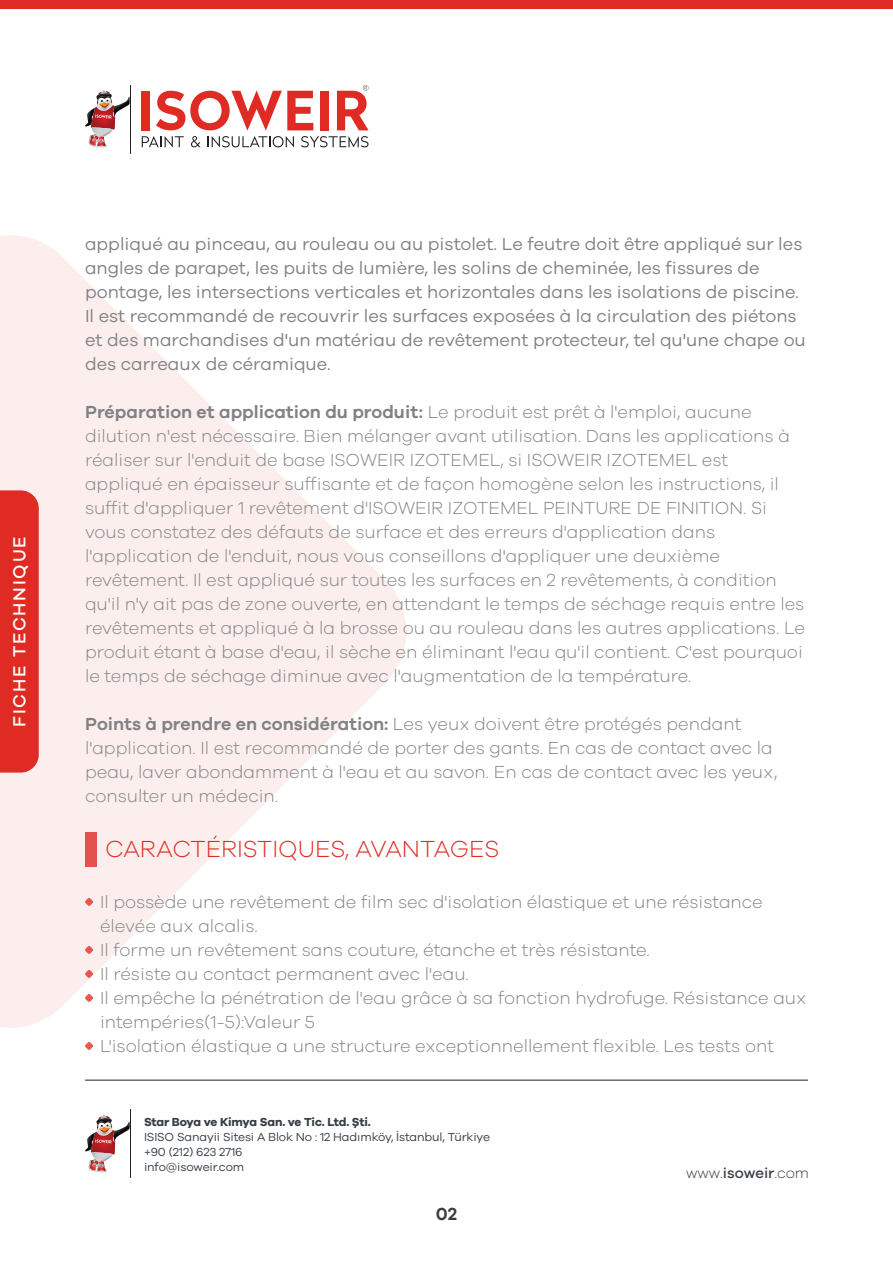
<style>
.page{position:relative;width:893px;height:1263px;background:#fff}
.page>*{position:absolute;margin:0;border:0;box-sizing:border-box;transform-origin:0 0}
.t1{font:300 24px "Galano Grotesque";color:#e02b25}
.t2{font:300 18px/24px "Galano Grotesque";color:#808285}
.t3{font:18px/24px "Galano Grotesque";color:#808285}
.t4{font:500 18px "Galano Grotesque";letter-spacing:.1em;color:#fff}
.t5{font:600 18px "Galano Grotesque";color:#373e45}
.t6{font:300 15px "Galano Grotesque";color:#373e45}
.t7{font:12px/15px "Galano Grotesque";letter-spacing:-.01em;color:#373e45}
.t8{font:700 12px "Galano Grotesque";letter-spacing:-.02em;color:#373e45}
.s1{font-weight:600}
.s2{font-weight:500}
</style>
<div class="page">
<svg style="left:0;top:235px;width:406px;height:793px;fill:#fceeed"></svg>
<div style="left:0;top:490px;width:39px;height:283px;background:#e02b25"></div>
<hr style="left:130px;top:85px;width:1px;height:68px;background:#231f20">
<svg style="left:85px;top:91px;width:45px;height:56px"></svg>
<svg style="left:142px;top:136px;width:42px;height:11px"></svg>
<svg style="left:191px;top:136px;width:10px;height:11px"></svg>
<svg style="left:208px;top:136px;width:86px;height:11px"></svg>
<svg style="left:301px;top:136px;width:68px;height:11px"></svg>
<div style="left:142px;top:91px;width:8px;height:39px;background:#e02b25"></div>
<svg style="left:156px;top:91px;width:157px;height:39px"></svg>
<div style="left:320px;top:91px;width:8px;height:39px;background:#e02b25"></div>
<svg style="left:337px;top:85px;width:32px;height:45px"></svg>
<hr style="left:130px;top:1110px;width:1px;height:68px;background:#231f20">
<svg style="left:85px;top:1115px;width:45px;height:57px"></svg>
<hr style="left:85px;top:1080px;width:723px;height:1px;background:#231f20">
<div style="left:0;top:0;width:893px;height:9px;background:#e02b25"></div>
<div style="left:85px;top:832px;width:11px;height:34px;background:#e5524d"></div>
<svg style="left:85px;top:946px;width:8px;height:8px"></svg>
<svg style="left:85px;top:970px;width:8px;height:8px"></svg>
<svg style="left:85px;top:994px;width:8px;height:8px"></svg>
<svg style="left:85px;top:1042px;width:8px;height:8px"></svg>
<svg style="left:85px;top:898px;width:8px;height:8px"></svg>
<p class="t4" style="left:9px;top:727px;width:192px;rotate:-90deg">FICHE TECHNIQUE</p>
<p class="t3" style="left:85px;top:231px;width:722px">appliqué au pinceau, au rouleau ou au pistolet. Le feutre doit être appliqué sur les angles de parapet, les puits de lumière, les solins de cheminée, les fissures de pontage, les intersections verticales et horizontales dans les isolations de piscine.<br>Il est recommandé de recouvrir les surfaces exposées à la circulation des piétons et des marchandises d'un matériau de revêtement protecteur, tel qu'une chape ou des carreaux de céramique.</p>
<p class="t2" style="left:85px;top:399px;width:722px"><span class="s1">Préparation et application du produit:</span> Le produit est prêt à l'emploi, aucune dilution n'est nécessaire. Bien mélanger avant utilisation. Dans les applications à réaliser sur l'enduit de base ISOWEIR IZOTEMEL, si ISOWEIR IZOTEMEL est appliqué en épaisseur suffisante et de façon homogène selon les instructions, il suffit d'appliquer 1 revêtement d'ISOWEIR IZOTEMEL PEINTURE DE FINITION. Si vous constatez des défauts de surface et des erreurs d'application dans l'application de l'enduit, nous vous conseillons d'appliquer une deuxième revêtement. Il est appliqué sur toutes les surfaces en 2 revêtements, à condition qu'il n'y ait pas de zone ouverte, en attendant le temps de séchage requis entre les revêtements et appliqué à la brosse ou au rouleau dans les autres applications. Le produit étant à base d'eau, il sèche en éliminant l'eau qu'il contient. C'est pourquoi le temps de séchage diminue avec l'augmentation de la température.</p>
<p class="t2" style="left:85px;top:711px;width:694px"><span class="s1">Points à prendre en considération:</span> Les yeux doivent être protégés pendant l'application. Il est recommandé de porter des gants. En cas de contact avec la peau, laver abondamment à l'eau et au savon. En cas de contact avec les yeux, consulter un médecin.</p>
<h1 class="t1" style="left:105px;top:835px;width:396px">CARACTÉRISTIQUES, AVANTAGES</h1>
<p class="t2" style="left:100px;top:889px;width:708px">Il possède une revêtement de film sec d'isolation élastique et une résistance élevée aux alcalis.<br>Il forme un revêtement sans couture, étanche et très résistante.<br>Il résiste au contact permanent avec l'eau.<br>Il empêche la pénétration de l'eau grâce à sa fonction hydrofuge. Résistance aux intempéries(1-5):Valeur 5<br>L'isolation élastique a une structure exceptionnellement flexible. Les tests ont</p>
<p class="t8" style="left:144px;top:1114px;width:228px">Star Boya ve Kimya San. ve Tic. Ltd. Şti.</p>
<p class="t7" style="left:144px;top:1128px;width:347px">ISISO Sanayii Sitesi A Blok No : 12 Hadımköy, İstanbul, Türkiye +90 (212) 623 2716<br>info@isoweir.com</p>
<p class="t5" style="left:436px;top:1203px;width:23px">02</p>
<p class="t6" style="left:686px;top:1164px;width:124px">www.<span class="s2">isoweir</span>.com</p>
</div>
